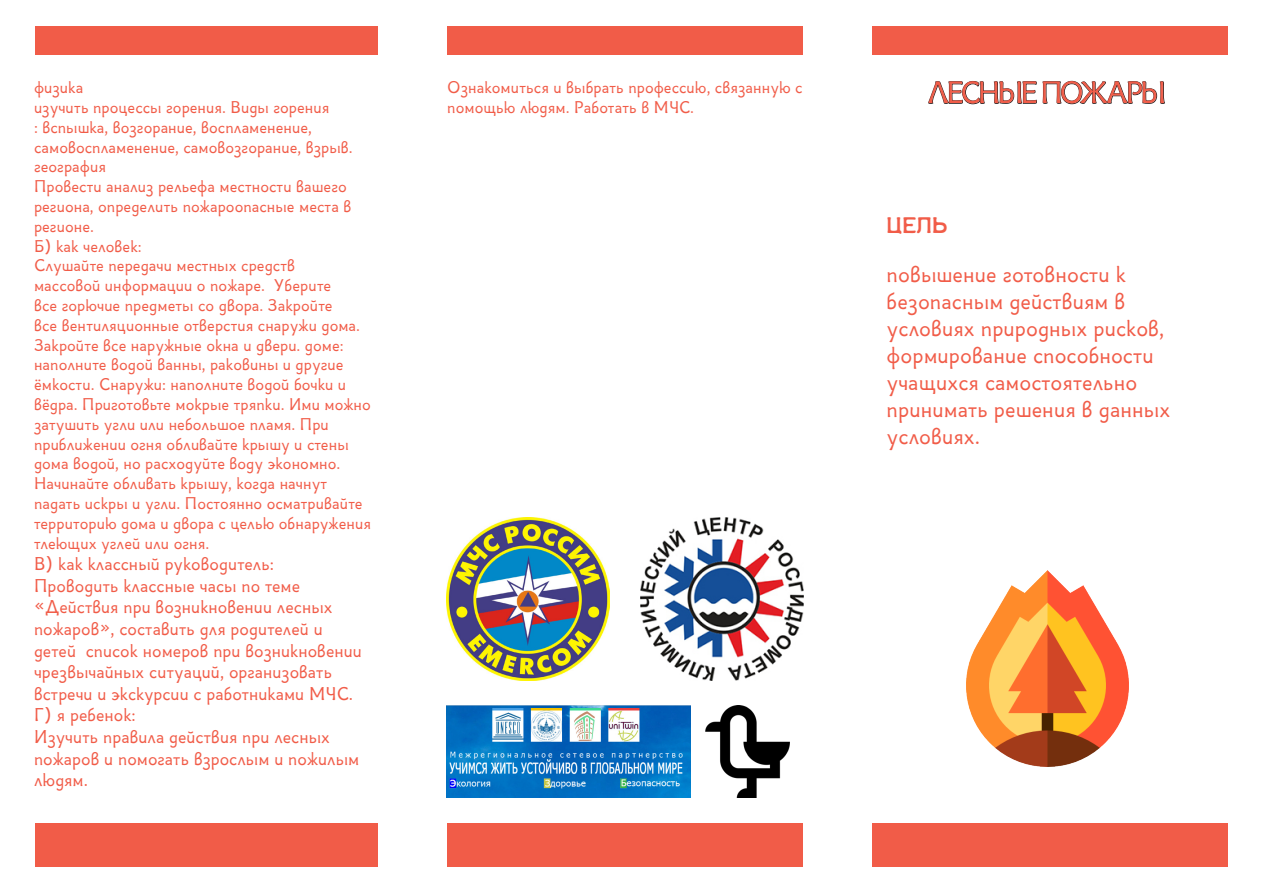
<style>
.page{position:relative;width:1263px;height:893px;background:#fff}
.page>*{position:absolute;margin:0;border:0;box-sizing:border-box;transform-origin:0 0}
.t1{font:30px "ADYS";letter-spacing:-.115em;color:#f15c48}
.t2{font:22.5px/27px "ADYS";color:#f15c48}
.t3{font:22.5px "Labor Union Small";color:#f15c48}
.t4{font:18px/21.6px "ADYS";color:#f15c48}
.t5{font:16.5px/19.8px "ADYS";color:#f15c48}
</style>
<div class="page">
<div style="left:35px;top:26px;width:343px;height:29px;background:#f15c48"></div>
<div style="left:447px;top:26px;width:356px;height:29px;background:#f15c48"></div>
<div style="left:872px;top:26px;width:356px;height:29px;background:#f15c48"></div>
<div style="left:872px;top:824px;width:356px;height:43px;background:#f15c48"></div>
<div style="left:447px;top:824px;width:356px;height:43px;background:#f15c48"></div>
<div style="left:35px;top:824px;width:343px;height:43px;background:#f15c48"></div>
<svg style="left:928px;top:81px;width:237px;height:24px"></svg>
<img style="left:446px;top:517px;width:163px;height:163px">
<img style="left:640px;top:517px;width:164px;height:163px">
<img style="left:446px;top:705px;width:245px;height:92px">
<img style="left:705px;top:705px;width:85px;height:92px">
<img style="left:966px;top:570px;width:163px;height:197px">
<p class="t5" style="left:34px;top:76px;width:51px">физика</p>
<p class="t5" style="left:34px;top:96px;width:297px">изучить процессы горения. Виды горения</p>
<p class="t5" style="left:34px;top:116px;width:320px">: вспышка, возгорание, воспламенение, самовоспламенение, самовозгорание, взрыв.</p>
<p class="t5" style="left:34px;top:155px;width:74px">география</p>
<p class="t5" style="left:34px;top:175px;width:319px">Провести анализ рельефа местности вашего региона, определить пожароопасные места в регионе.</p>
<p class="t5" style="left:34px;top:235px;width:109px">Б) как человек:</p>
<p class="t5" style="left:34px;top:254px;width:339px">Слушайте передачи местных средств<br>массовой информации о пожаре. Уберите<br>все горючие предметы со двора. Закройте<br>все вентиляционные отверстия снаружи дома.<br>Закройте все наружные окна и двери. доме: наполните водой ванны, раковины и другие ёмкости. Снаружи: наполните водой бочки и вёдра. Приготовьте мокрые тряпки. Ими можно затушить угли или небольшое пламя. При приближении огня обливайте крышу и стены дома водой, но расходуйте воду экономно.<br>Начинайте обливать крышу, когда начнут падать искры и угли. Постоянно осматривайте территорию дома и двора с целью обнаружения тлеющих углей или огня.</p>
<p class="t4" style="left:34px;top:552px;width:242px">В) как классный руководитель:</p>
<p class="t4" style="left:34px;top:573px;width:329px">Проводить классные часы по теме «Действия при возникновении лесных пожаров», составить для родителей и детей список номеров при возникновении чрезвычайных ситуаций, организовать встречи и экскурсии с работниками МЧС.</p>
<p class="t4" style="left:34px;top:703px;width:103px">Г) я ребенок:</p>
<p class="t4" style="left:34px;top:724px;width:327px">Изучить правила действия при лесных пожаров и помогать взрослым и пожилым людям.</p>
<p class="t5" style="left:447px;top:76px;width:357px">Ознакомиться и выбрать профессию, связанную с помощью людям. Работать в МЧС.</p>
<p class="t1" style="left:927px;top:69px;width:241px">ЛЕСНЫЕ ПОЖАРЫ</p>
<p class="t3" style="left:887px;top:211px;width:62px">Цель</p>
<p class="t2" style="left:887px;top:258px;width:285px">повышение готовности к безопасным действиям в условиях природных рисков, формирование способности учащихся самостоятельно принимать решения в данных условиях.</p>
</div>
